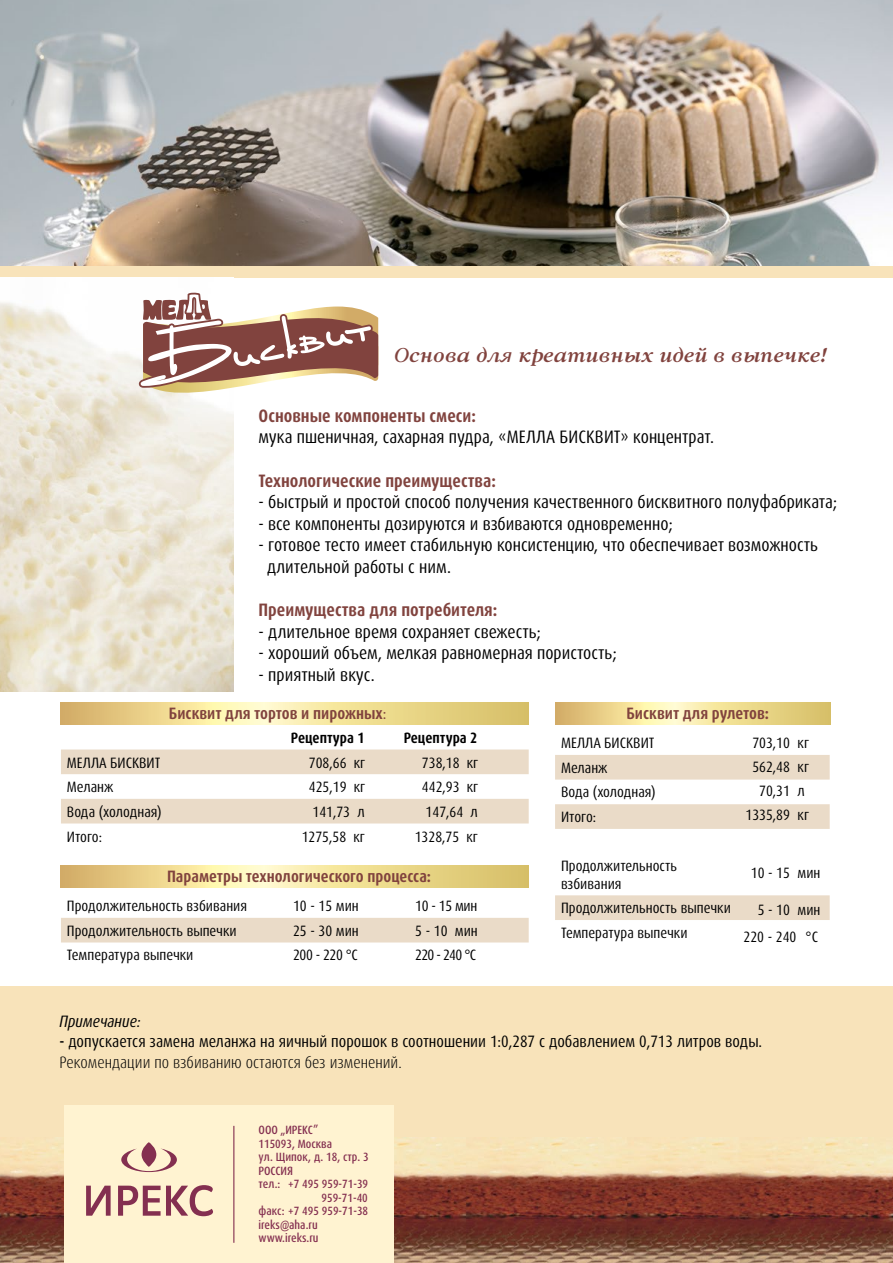
<style>
.page{position:relative;width:893px;height:1263px;background:#fff}
.page>*{position:absolute;margin:0;border:0;box-sizing:border-box;transform-origin:0 0}
.t1{font:italic 700 21px "Avdira";color:#81433e}
.t2{font:condensed 18px/21.6px "Dax Pro";color:#000}
.t3{font:700 condensed 18px "Dax Pro";color:#81433e}
.t4{font:condensed 16.5px/21.6px "Dax Pro";color:#000}
.t5{font:700 condensed 16.5px "Dax Pro";color:#81433e}
.t6{font:italic condensed 16.5px "Dax Pro";color:#000}
.t7{font:condensed 15px/24.6px "Dax Pro";color:#000}
.t8{font:700 condensed 15px "Dax Pro";color:#000}
.t9{font:500 condensed 12px "Dax Pro";color:#842f50}
.s1{font-weight:400}
.s2{font-weight:500}
.s3{font-weight:300}
</style>
<div class="page">
<svg style="left:61px;top:702px;width:468px;height:22px;background:#ecd992"></svg>
<svg style="left:61px;top:865px;width:468px;height:22px;background:#ecd992"></svg>
<svg style="left:555px;top:702px;width:276px;height:22px;background:#ecd992"></svg>
<div style="left:0;top:986px;width:893px;height:277px;background:#f8e3ba"></div>
<svg style="left:61px;top:749px;width:468px;height:74px"></svg>
<div style="left:61px;top:918px;width:468px;height:25px;background:#eadbc8"></div>
<img style="left:0;top:0;width:893px;height:266px">
<div style="left:0;top:266px;width:893px;height:12px;background:#f8e3ba"></div>
<svg style="left:555px;top:755px;width:275px;height:165px"></svg>
<img style="left:0;top:302px;width:233px;height:389px">
<svg style="left:139px;top:292px;width:239px;height:110px"></svg>
<img style="left:0;top:1137px;width:893px;height:126px">
<div style="left:64px;top:1106px;width:329px;height:157px;background:#fff3d1"></div>
<svg style="left:121px;top:1142px;width:56px;height:30px"></svg>
<svg style="left:86px;top:1186px;width:25px;height:30px"></svg>
<svg style="left:118px;top:1185px;width:95px;height:31px"></svg>
<hr style="left:233px;top:1126px;width:1px;height:117px;background:#842f50">
<h1 class="t1" style="left:393px;top:343px;width:435px">Основа для креативных идей в выпечке!</h1>
<p class="t3" style="left:259px;top:404px;width:219px">Основные компоненты смеси:</p>
<p class="t2" style="left:259px;top:426px;width:457px">мука пшеничная, сахарная пудра, «МЕЛЛА БИСКВИТ» концентрат.</p>
<p class="t3" style="left:259px;top:469px;width:239px">Технологические преимущества:</p>
<p class="t2" style="left:259px;top:491px;width:580px">- быстрый и простой способ получения качественного бисквитного полуфабриката;</p>
<p class="t2" style="left:259px;top:513px;width:416px">- все компоненты дозируются и взбиваются одновременно;</p>
<p class="t2" style="left:267px;top:534px;width:552px;text-indent:-9px">- готовое тесто имеет стабильную консистенцию, что обеспечивает возможность длительной работы с ним.</p>
<p class="t3" style="left:259px;top:598px;width:240px">Преимущества для потребителя:</p>
<p class="t2" style="left:259px;top:621px;width:284px">- длительное время сохраняет свежесть;</p>
<p class="t2" style="left:259px;top:642px;width:360px">- хороший объем, мелкая равномерная пористость;</p>
<p class="t2" style="left:259px;top:664px;width:118px">- приятный вкус.</p>
<p class="t5" style="left:169px;top:702px;width:219px">Бисквит для тортов и пирожных<span class="s1">:</span></p>
<p class="t8" style="left:291px;top:728px;width:75px">Рецептура 1</p>
<p class="t8" style="left:404px;top:728px;width:75px">Рецептура 2</p>
<p class="t5" style="left:626px;top:702px;width:144px">Бисквит для рулетов:</p>
<p class="t7" style="left:561px;top:731px;width:96px">МЕЛЛА БИСКВИТ<br>Меланж<br>Вода (холодная)<br>Итого:</p>
<p class="t7" style="left:561px;top:857px;width:118px;line-height:18px">Продолжительность взбивания</p>
<p class="t7" style="left:561px;top:896px;width:171px">Продолжительность выпечки<br>Температура выпечки</p>
<p class="t7" style="left:745px;top:731px;width:65px;line-height:24px;text-align:right">703,10 кг<br>562,48 кг<br>70,31 л<br>1335,89 кг</p>
<p class="t7" style="left:67px;top:750px;width:95px">МЕЛЛА БИСКВИТ</p>
<p class="t7" style="left:309px;top:750px;width:58px">708,66 кг</p>
<p class="t7" style="left:422px;top:750px;width:58px">738,18 кг</p>
<p class="t7" style="left:67px;top:775px;width:48px">Меланж</p>
<p class="t7" style="left:309px;top:775px;width:58px">425,19 кг</p>
<p class="t7" style="left:422px;top:775px;width:58px">442,93 кг</p>
<p class="t7" style="left:67px;top:800px;width:96px">Вода (холодная)</p>
<p class="t7" style="left:312px;top:800px;width:54px">141,73 л</p>
<p class="t7" style="left:426px;top:800px;width:54px">147,64 л</p>
<p class="t7" style="left:67px;top:824px;width:37px">Итого:</p>
<p class="t7" style="left:302px;top:824px;width:65px">1275,58 кг</p>
<p class="t7" style="left:415px;top:824px;width:65px">1328,75 кг</p>
<p class="t5" style="left:167px;top:865px;width:266px">Параметры технологического процесса:</p>
<p class="t7" style="left:67px;top:893px;width:182px">Продолжительность взбивания</p>
<p class="t7" style="left:293px;top:893px;width:67px">10 - 15 мин</p>
<p class="t7" style="left:415px;top:893px;width:64px">10 - 15 мин</p>
<p class="t7" style="left:67px;top:918px;width:171px">Продолжительность выпечки</p>
<p class="t7" style="left:293px;top:918px;width:67px">25 - 30 мин</p>
<p class="t7" style="left:415px;top:918px;width:64px">5 - 10 мин</p>
<p class="t7" style="left:67px;top:943px;width:128px">Температура выпечки</p>
<p class="t7" style="left:293px;top:943px;width:66px">200 - 220 °С</p>
<p class="t7" style="left:415px;top:943px;width:62px">220 - 240 °С</p>
<p class="t7" style="left:751px;top:860px;width:71px">10 - 15 мин</p>
<p class="t7" style="left:743px;top:897px;width:78px;line-height:27px;text-align:right">5 - 10 мин<br>220 - 240 °С</p>
<p class="t6" style="left:60px;top:1011px;width:83px">Примечание:</p>
<p class="t4" style="left:60px;top:1030px;width:704px"><span class="s2">-</span> допускается замена меланжа на яичный порошок в соотношении 1:0,287 с добавлением 0,713 литров воды.<br><span class="s3">Рекомендации по взбиванию остаются без изменений.</span></p>
<p class="t9" style="left:259px;top:1122px;width:61px">OOO „ИPEKC”</p>
<p class="t9" style="left:259px;top:1136px;width:75px">115093, Mocквa</p>
<p class="t9" style="left:259px;top:1149px;width:112px">yл. Щипoк, д. 18, cтp. 3</p>
<p class="t9" style="left:259px;top:1163px;width:36px">РОССИЯ</p>
<p class="t9" style="left:259px;top:1176px;width:111px">тeл.: +7 495 959-71-39</p>
<p class="t9" style="left:322px;top:1190px;width:48px">959-71-40</p>
<p class="t9" style="left:259px;top:1203px;width:111px">фaкc: +7 495 959-71-38</p>
<p class="t9" style="left:259px;top:1217px;width:61px">ireks@aha.ru</p>
<p class="t9" style="left:259px;top:1230px;width:62px">www.ireks.ru</p>
</div>
